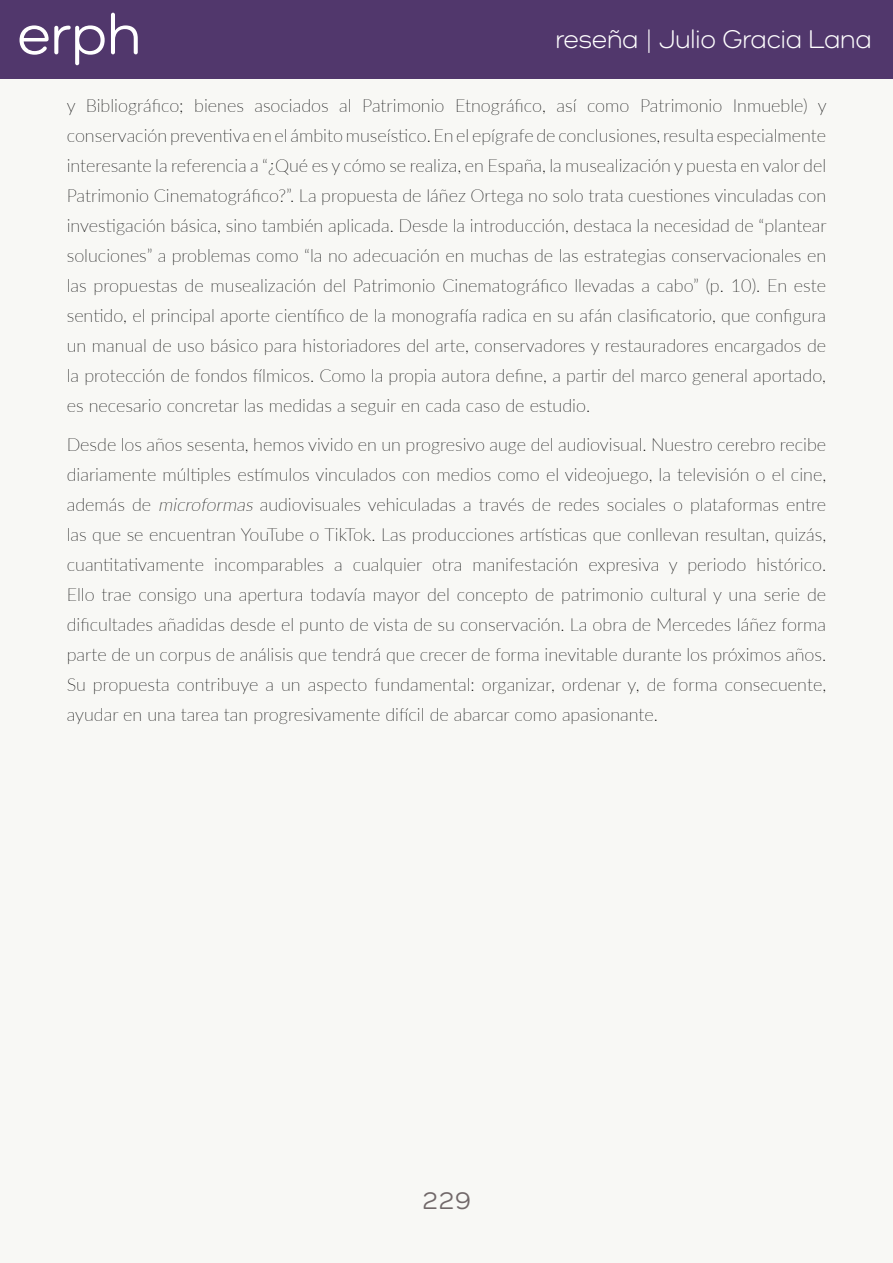
<style>
.page{position:relative;width:893px;height:1263px;background:#f8f8f5}
.page>*{position:absolute;margin:0;border:0;box-sizing:border-box;transform-origin:0 0}
.t1{font:500 58.5px "Como";color:#fff}
.t2{font:26.4px "Como";color:#fff}
.t3{font:500 25.5px "Como";color:#716869}
.t4{font:100 18px/30px "Lato";color:#000;text-align:justify}
.s1{font-style:italic}
</style>
<div class="page">
<div style="left:0;top:0;width:893px;height:79px;background:#51376c"></div>
<h1 class="t1" style="left:17px;top:-1px;width:125px">erph</h1>
<p class="t4" style="left:67px;top:90px;width:761px">y Bibliográfico; bienes asociados al Patrimonio Etnográfico, así como Patrimonio Inmueble) y conservación preventiva en el ámbito museístico. En el epígrafe de conclusiones, resulta especialmente interesante la referencia a “¿Qué es y cómo se realiza, en España, la musealización y puesta en valor del Patrimonio Cinematográfico?”. La propuesta de Iáñez Ortega no solo trata cuestiones vinculadas con investigación básica, sino también aplicada. Desde la introducción, destaca la necesidad de “plantear soluciones” a problemas como “la no adecuación en muchas de las estrategias conservacionales en las propuestas de musealización del Patrimonio Cinematográfico llevadas a cabo” (p. 10). En este sentido, el principal aporte científico de la monografía radica en su afán clasificatorio, que configura un manual de uso básico para historiadores del arte, conservadores y restauradores encargados de la protección de fondos fílmicos. Como la propia autora define, a partir del marco general aportado, es necesario concretar las medidas a seguir en cada caso de estudio.</p>
<p class="t4" style="left:67px;top:429px;width:761px">Desde los años sesenta, hemos vivido en un progresivo auge del audiovisual. Nuestro cerebro recibe diariamente múltiples estímulos vinculados con medios como el videojuego, la televisión o el cine, además de <span class="s1">microformas</span> audiovisuales vehiculadas a través de redes sociales o plataformas entre las que se encuentran YouTube o TikTok. Las producciones artísticas que conllevan resultan, quizás, cuantitativamente incomparables a cualquier otra manifestación expresiva y periodo histórico.<br>Ello trae consigo una apertura todavía mayor del concepto de patrimonio cultural y una serie de dificultades añadidas desde el punto de vista de su conservación. La obra de Mercedes Iáñez forma parte de un corpus de análisis que tendrá que crecer de forma inevitable durante los próximos años.<br>Su propuesta contribuye a un aspecto fundamental: organizar, ordenar y, de forma consecuente, ayudar en una tarea tan progresivamente difícil de abarcar como apasionante.</p>
<h2 class="t2" style="left:555px;top:24px;width:318px">reseña | Julio Gracia Lana</h2>
<h3 class="t3" style="left:422px;top:1185px;width:51px">229</h3>
</div>
